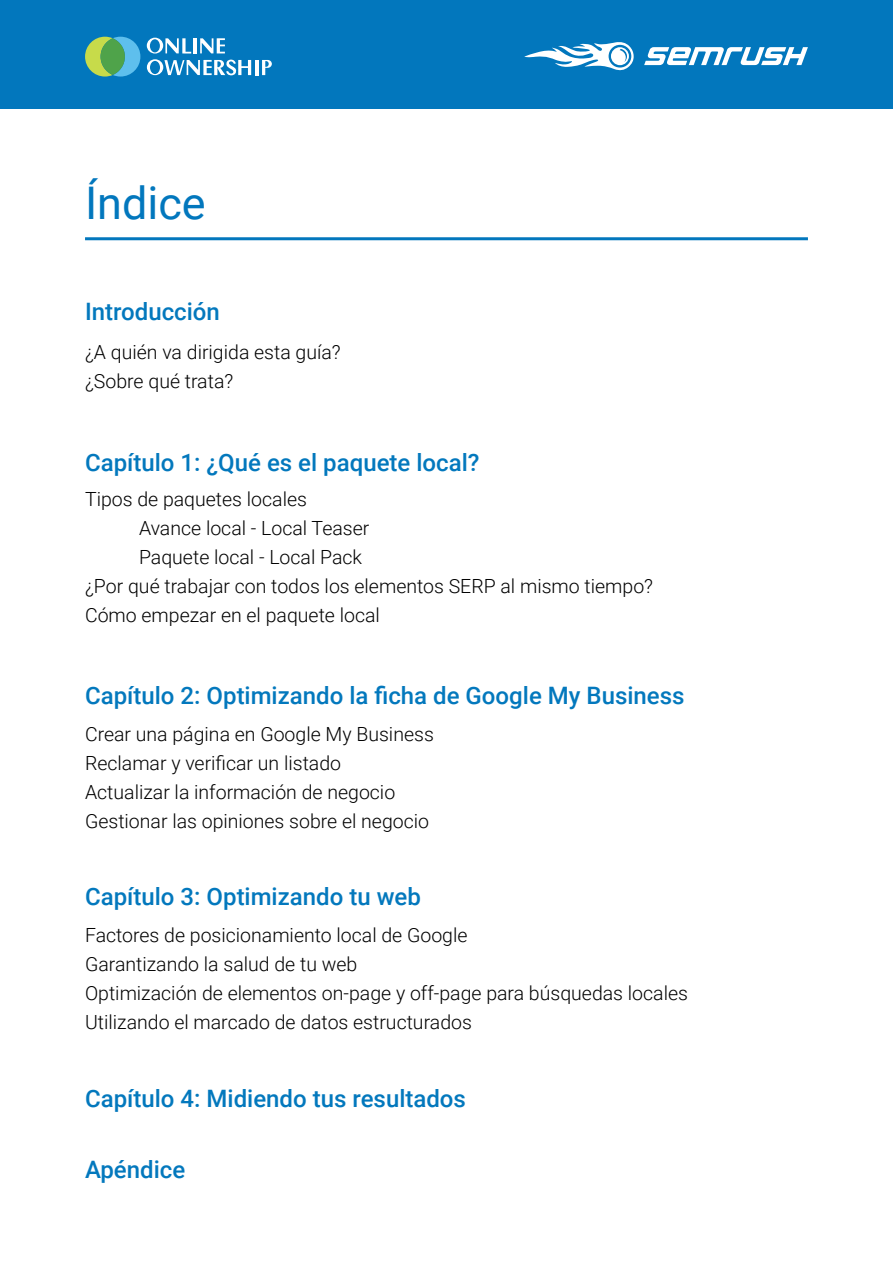
<style>
.page{position:relative;width:893px;height:1263px;background:#fff}
.page>*{position:absolute;margin:0;border:0;box-sizing:border-box;transform-origin:0 0}
.Main_head{font:45px "Roboto";color:#0277bd}
.Sub_head{font:500 24px "Roboto";color:#0378bd}
.Main_text{font:300 19.5px "Roboto";color:#000}
</style>
<div class="page">
<div style="left:0;top:0;width:893px;height:108px;background:#0277bd"></div>
<svg style="left:644px;top:47px;width:164px;height:18px"></svg>
<svg style="left:524px;top:42px;width:110px;height:29px"></svg>
<svg style="left:85px;top:37px;width:55px;height:40px"></svg>
<div style="left:101px;top:38px;width:24px;height:37px;background:#4fa34a;border-radius:50%"></div>
<hr style="left:255px;top:60px;width:3px;height:15px;background:#fff">
<svg style="left:262px;top:60px;width:10px;height:15px"></svg>
<svg style="left:147px;top:38px;width:104px;height:37px"></svg>
<hr style="left:85px;top:237px;width:723px;height:3px;background:#0277bd">
<p class="Main_head" style="left:85px;top:171px;width:122px">Índice</p>
<p class="Sub_head" style="left:85px;top:295px;width:136px">Introducción</p>
<p class="Main_text" style="left:85px;top:339px;width:257px">¿A quién va dirigida esta guía?</p>
<p class="Main_text" style="left:85px;top:368px;width:150px">¿Sobre qué trata?</p>
<p class="Sub_head" style="left:85px;top:445px;width:396px">Capítulo 1: ¿Qué es el paquete local?</p>
<p class="Main_text" style="left:85px;top:485px;width:223px">Tipos de paquetes locales</p>
<p class="Main_text" style="left:139px;top:514px;width:232px">Avance local - Local Teaser</p>
<p class="Main_text" style="left:139px;top:543px;width:225px">Paquete local - Local Pack</p>
<p class="Main_text" style="left:85px;top:572px;width:570px">¿Por qué trabajar con todos los elementos SERP al mismo tiempo?</p>
<p class="Main_text" style="left:85px;top:601px;width:296px">Cómo empezar en el paquete local</p>
<p class="Sub_head" style="left:85px;top:678px;width:601px">Capítulo 2: Optimizando la ficha de Google My Business</p>
<p class="Main_text" style="left:85px;top:721px;width:350px">Crear una página en Google My Business</p>
<p class="Main_text" style="left:85px;top:750px;width:258px">Reclamar y verificar un listado</p>
<p class="Main_text" style="left:85px;top:779px;width:312px">Actualizar la información de negocio</p>
<p class="Main_text" style="left:85px;top:808px;width:346px">Gestionar las opiniones sobre el negocio</p>
<p class="Sub_head" style="left:85px;top:880px;width:337px">Capítulo 3: Optimizando tu web</p>
<p class="Main_text" style="left:85px;top:921px;width:384px">Factores de posicionamiento local de Google</p>
<p class="Main_text" style="left:85px;top:950px;width:274px">Garantizando la salud de tu web</p>
<p class="Main_text" style="left:85px;top:979px;width:604px">Optimización de elementos on-page y off-page para búsquedas locales</p>
<p class="Main_text" style="left:85px;top:1008px;width:388px">Utilizando el marcado de datos estructurados</p>
<p class="Sub_head" style="left:85px;top:1081px;width:382px">Capítulo 4: Midiendo tus resultados</p>
<p class="Sub_head" style="left:85px;top:1153px;width:102px">Apéndice</p>
</div>
